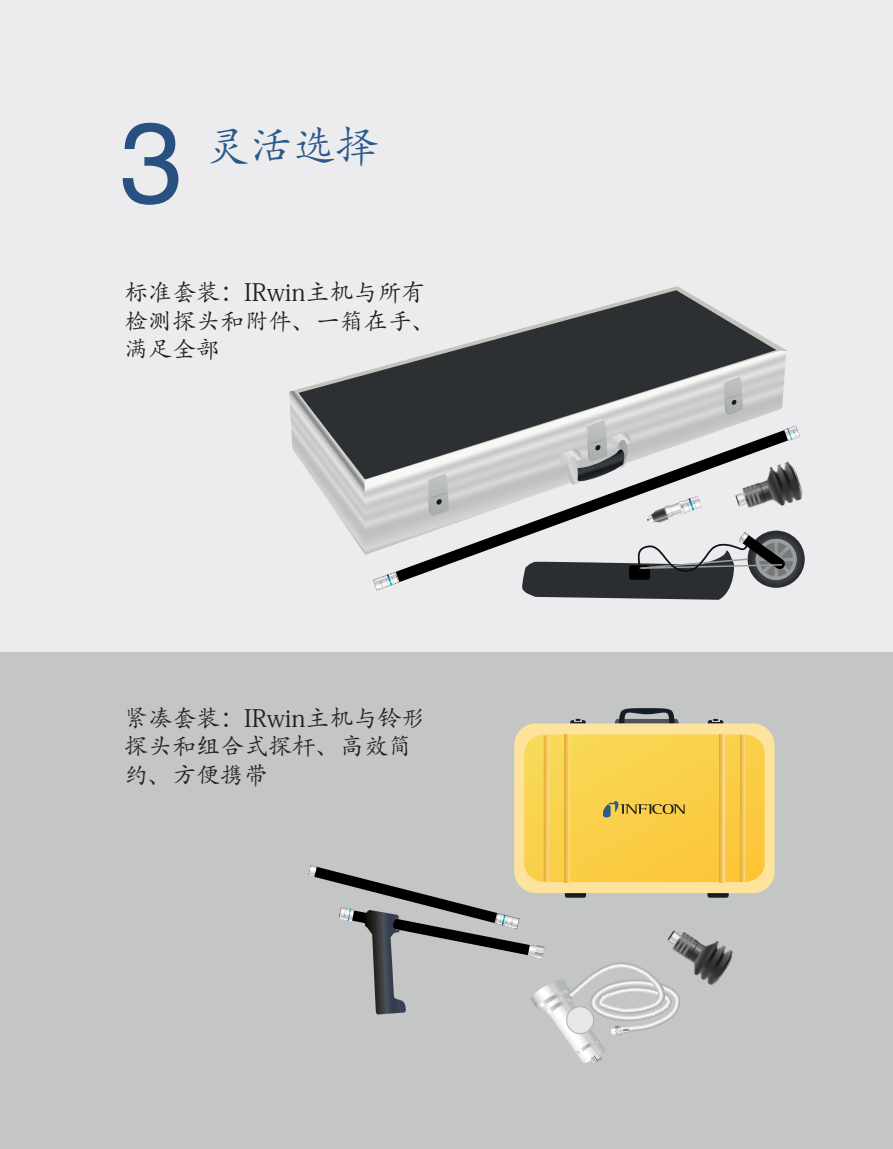
<style>
.page{position:relative;width:893px;height:1149px;background:#fff}
.page>*{position:absolute;margin:0;border:0;box-sizing:border-box;transform-origin:0 0}
.Rubrik_2{font:114px "Helvetica";color:#285080}
.rubbe_kina{font:43.2px "Adobe Kaiti Std";color:#2b598a}
.rubbe_kina-2{font:24px/28.8px "Adobe Kaiti Std";color:#231f20}
</style>
<div class="page">
<div style="left:0;top:0;width:893px;height:1148px;background:#ececee"></div>
<svg style="left:298px;top:290px;width:478px;height:101px"></svg>
<svg style="left:361px;top:351px;width:425px;height:144px;background:#616466"></svg>
<svg style="left:289px;top:391px;width:76px;height:163px"></svg>
<svg style="left:723px;top:376px;width:20px;height:39px"></svg>
<svg style="left:558px;top:419px;width:74px;height:5px"></svg>
<svg style="left:373px;top:424px;width:427px;height:167px"></svg>
<svg style="left:784px;top:425px;width:16px;height:16px"></svg>
<svg style="left:373px;top:571px;width:26px;height:19px"></svg>
<svg style="left:748px;top:530px;width:57px;height:57px"></svg>
<svg style="left:756px;top:538px;width:41px;height:42px"></svg>
<div style="left:756px;top:539px;width:40px;height:40px;background:#9d9fa0;border-radius:50%"></div>
<svg style="left:522px;top:532px;width:271px;height:67px"></svg>
<div style="left:0;top:652px;width:893px;height:496px;background:#c4c5c5"></div>
<svg style="left:615px;top:708px;width:64px;height:15px"></svg>
<svg style="left:708px;top:718px;width:15px;height:5px"></svg>
<svg style="left:570px;top:718px;width:16px;height:5px"></svg>
<div style="left:514px;top:723px;width:261px;height:169px;background:#fee39d;border-radius:22px"></div>
<svg style="left:308px;top:734px;width:457px;height:329px"></svg>
<svg style="left:647px;top:495px;width:55px;height:27px"></svg>
<img style="left:730px;top:460px;width:73px;height:58px">
<p class="Rubrik_2" style="left:120px;top:75px;width:65px">3</p>
<p class="rubbe_kina" style="left:206px;top:119px;width:174px">灵活选择</p>
<p class="rubbe_kina-2" style="left:124px;top:278px;width:313px">标准套装：IRwin主机与所有检测探头和附件、一箱在手、满足全部</p>
<p class="rubbe_kina-2" style="left:124px;top:703px;width:303px">紧凑套装：IRwin主机与铃形探头和组合式探杆、高效简约、方便携带</p>
</div>
